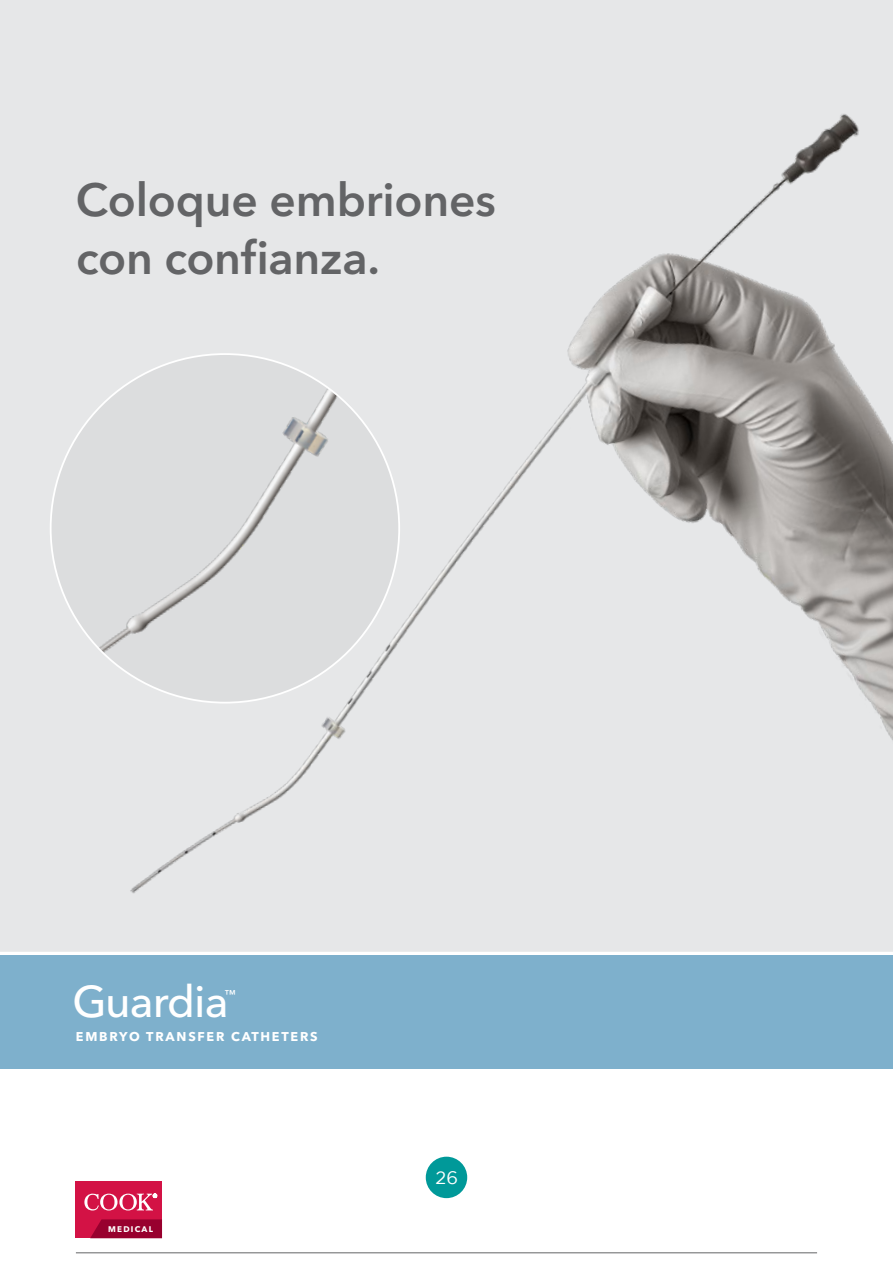
<style>
.page{position:relative;width:893px;height:1263px;background:#fff}
.page>*{position:absolute;margin:0;border:0;box-sizing:border-box;transform-origin:0 0}
.t1{font:600 46.2px/58.5px "Avenir Next LT Pro";letter-spacing:-.005em;color:#636466}
.t2{font:500 44.1px "Avenir Next LT Pro";letter-spacing:-.02em;color:#fff}
.t3{font:18px "Gotham";color:#fff}
.t4{font:700 12.6px "Avenir Next LT Pro";letter-spacing:.14em;color:#fff}
.t5{font:500 11.25px "Avenir Next LT Pro";color:#fff}
.t6{font:700 8.1px "Avenir Next LT Pro";letter-spacing:.155em;color:#fff}
</style>
<div class="page">
<div style="left:426px;top:1157px;width:41px;height:41px;background:#099;border-radius:50%"></div>
<hr style="left:76px;top:1252px;width:741px;height:1px;background:#636466">
<div style="left:76px;top:1181px;width:86px;height:57px;background:#d31245"></div>
<svg style="left:90px;top:1219px;width:72px;height:19px"></svg>
<svg style="left:84px;top:1193px;width:73px;height:17px"></svg>
<div style="left:0;top:955px;width:893px;height:113px;background:#7eb0cc"></div>
<img style="left:0;top:0;width:893px;height:952px">
<div style="left:51px;top:354px;width:348px;height:349px;background:#dcddde;border-radius:174px"></div>
<p class="t1" style="left:76px;top:170px;width:422px">Coloque embriones con confianza.</p>
<p class="t2" style="left:73px;top:975px;width:158px">Guardia</p>
<p class="t5" style="left:224px;top:987px;width:13px">™</p>
<p class="t4" style="left:76px;top:1029px;width:243px">EMBRYO TRANSFER CATHETERS</p>
<p class="t6" style="left:108px;top:1224px;width:46px">MEDICAL</p>
<p class="t3" style="left:436px;top:1166px;width:24px">26</p>
</div>
